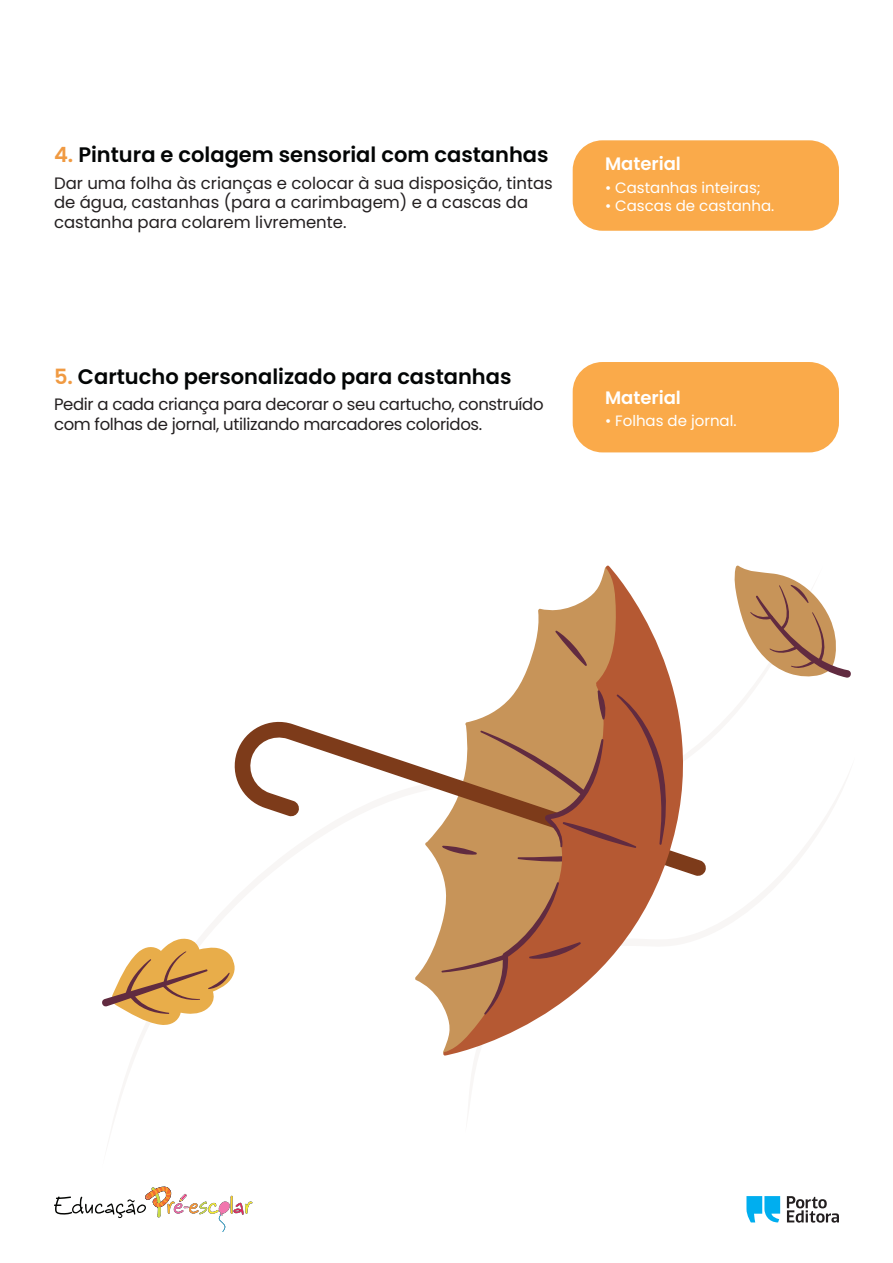
<style>
.page{position:relative;width:893px;height:1263px;background:#fff}
.page>*{position:absolute;margin:0;border:0;box-sizing:border-box;transform-origin:0 0}
.Subtitulo1{font:600 21px "Poppins";color:#030505}
.BOX-Material-Título{font:600 18px "Poppins";color:#fff}
.Texto1{font:16.5px/19.8px "Poppins";color:#231f20}
.Texto1-2{font:16.5px/19.8px "Poppins";letter-spacing:-.02em;color:#231f20}
.BOX-Material-Subtítulo{font:15px "Poppins";color:#fff}
.s1{color:#f09a42}
</style>
<div class="page">
<svg style="left:787px;top:1196px;width:52px;height:26px"></svg>
<svg style="left:746px;top:1196px;width:34px;height:26px"></svg>
<svg style="left:54px;top:1186px;width:198px;height:46px"></svg>
<div style="left:573px;top:140px;width:266px;height:91px;background:#faaa4a;border-radius:30px"></div>
<div style="left:573px;top:362px;width:266px;height:90px;background:#faaa4a;border-radius:30px"></div>
<svg style="left:102px;top:938px;width:133px;height:87px"></svg>
<svg style="left:734px;top:565px;width:117px;height:113px"></svg>
<svg style="left:415px;top:934px;width:24px;height:66px"></svg>
<svg style="left:234px;top:721px;width:205px;height:145px"></svg>
<svg style="left:443px;top:565px;width:263px;height:491px"></svg>
<svg style="left:439px;top:690px;width:228px;height:325px"></svg>
<p class="Subtitulo1" style="left:54px;top:143px;width:496px"><span class="s1">4.</span> Pintura e colagem sensorial com castanhas</p>
<p class="Texto1" style="left:54px;top:173px;width:500px">Dar uma folha às crianças e colocar à sua disposição, tintas de água, castanhas (para a carimbagem) e a cascas da castanha para colarem livremente.</p>
<p class="Subtitulo1" style="left:54px;top:364px;width:459px"><span class="s1">5.</span> Cartucho personalizado para castanhas</p>
<p class="Texto1-2" style="left:54px;top:395px;width:491px">Pedir a cada criança para decorar o seu cartucho, construído com folhas de jornal, utilizando marcadores coloridos.</p>
<p class="BOX-Material-Título" style="left:605px;top:154px;width:77px">Material</p>
<p class="BOX-Material-Subtítulo" style="left:605px;top:179px;width:157px">• Castanhas inteiras;</p>
<p class="BOX-Material-Subtítulo" style="left:605px;top:197px;width:171px">• Cascas de castanha.</p>
<p class="BOX-Material-Título" style="left:605px;top:387px;width:77px">Material</p>
<p class="BOX-Material-Subtítulo" style="left:605px;top:412px;width:133px">• Folhas de jornal.</p>
</div>
